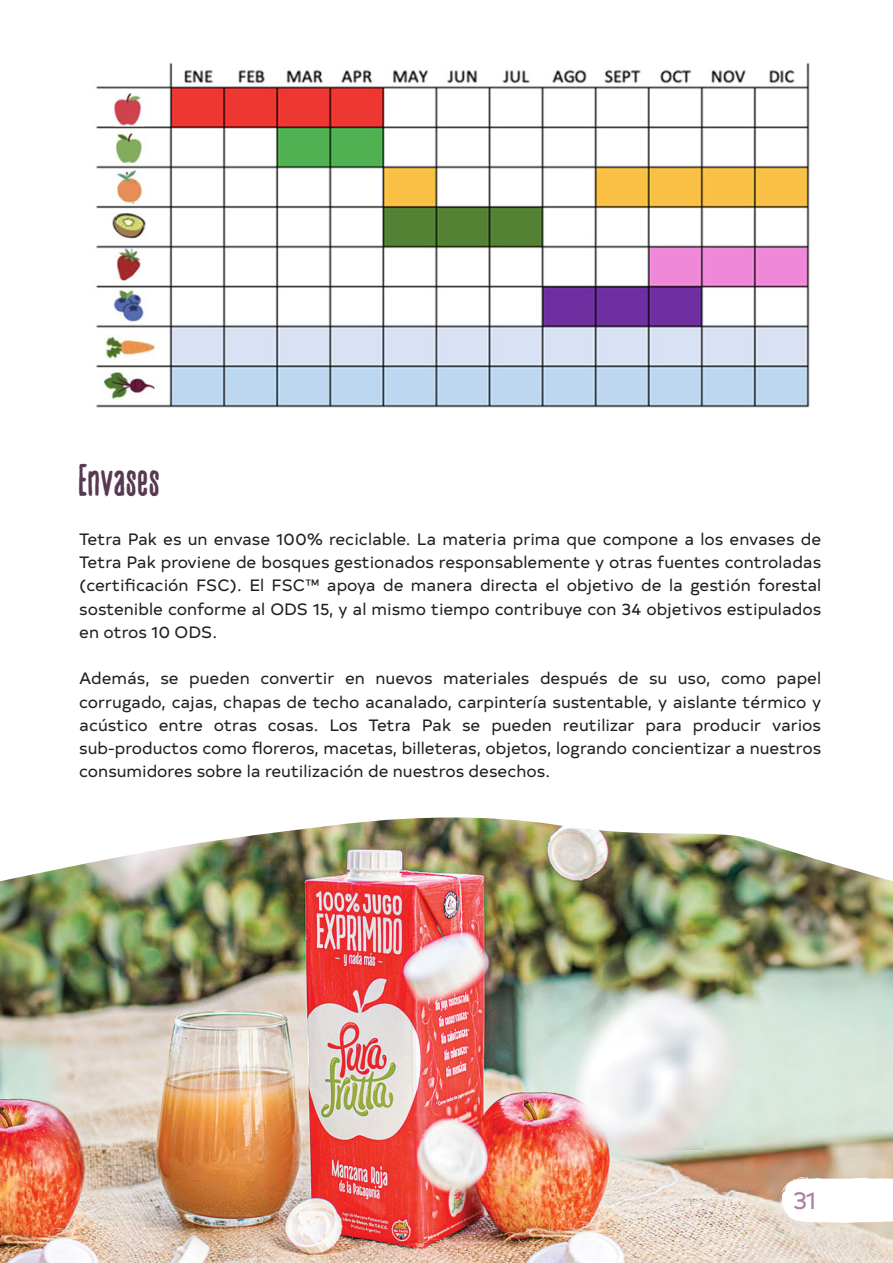
<style>
.page{position:relative;width:893px;height:1263px;background:#fff}
.page>*{position:absolute;margin:0;border:0;box-sizing:border-box;transform-origin:0 0}
.t1{font:500 43.5px "Pura Font";letter-spacing:.025em;color:#573952}
.t2{font:24.45px "Typold";color:#af80a7}
.t3{font:16.5px/23.2px "Typold";color:#231f20;text-align:justify}
</style>
<div class="page">
<img style="left:96px;top:62px;width:714px;height:346px">
<img style="left:0;top:818px;width:892px;height:445px">
<svg style="left:780px;top:1177px;width:112px;height:46px"></svg>
<h1 class="t1" style="left:79px;top:453px;width:83px">Envases</h1>
<p class="t3" style="left:79px;top:526px;width:743px">Tetra Pak es un envase 100% reciclable. La materia prima que compone a los envases de Tetra Pak proviene de bosques gestionados responsablemente y otras fuentes controladas (certificación FSC). El FSC™ apoya de manera directa el objetivo de la gestión forestal sostenible conforme al ODS 15, y al mismo tiempo contribuye con 34 objetivos estipulados en otros 10 ODS.</p>
<p class="t3" style="left:79px;top:666px;width:743px">Además, se pueden convertir en nuevos materiales después de su uso, como papel corrugado, cajas, chapas de techo acanalado, carpintería sustentable, y aislante térmico y acústico entre otras cosas. Los Tetra Pak se pueden reutilizar para producir varios sub-productos como floreros, macetas, billeteras, objetos, logrando concientizar a nuestros consumidores sobre la reutilización de nuestros desechos.</p>
<h2 class="t2" style="left:793px;top:1181px;width:25px">31</h2>
</div>
